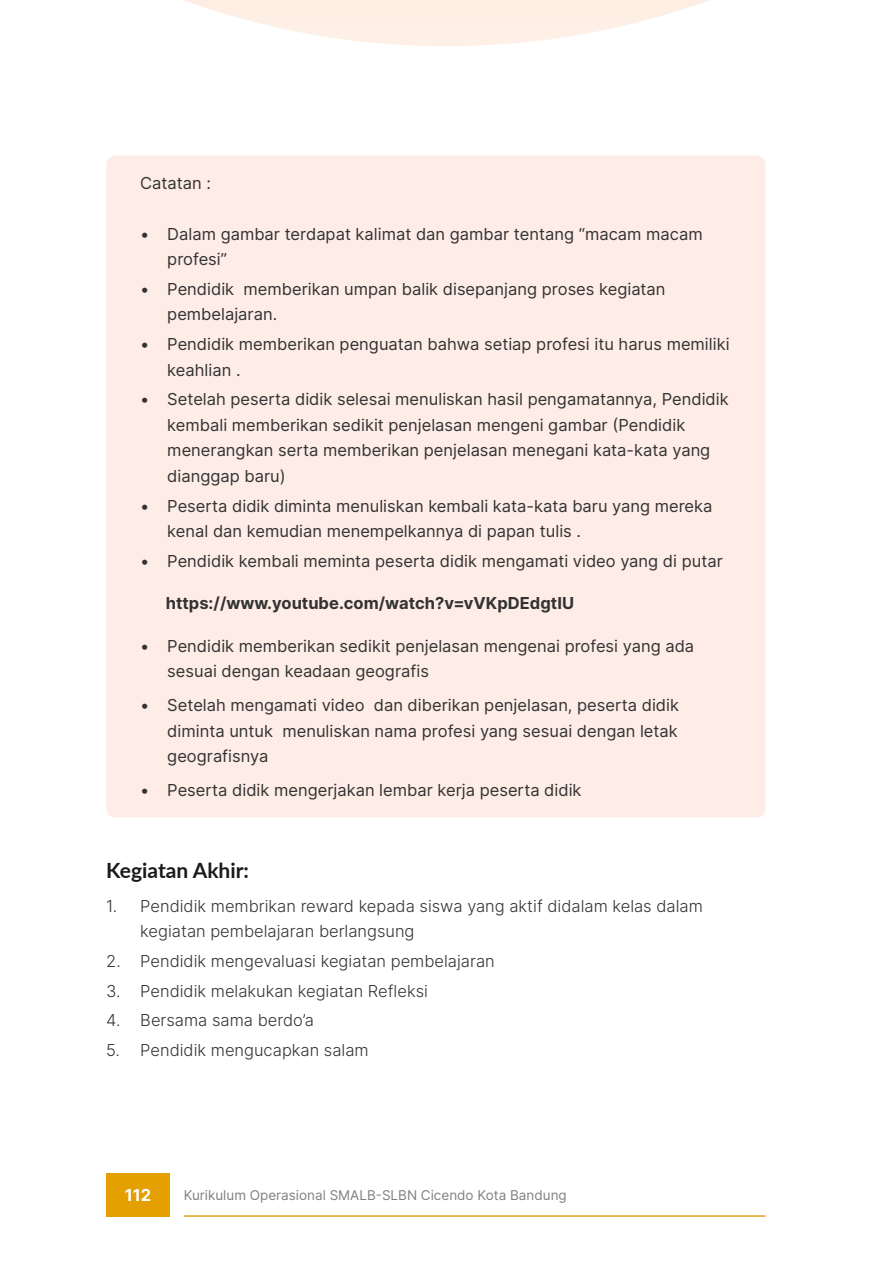
<style>
.page{position:relative;width:893px;height:1263px;background:#fff}
.page>*{position:absolute;margin:0;border:0;box-sizing:border-box;transform-origin:0 0}
.t1{font:700 21px "Lato";color:#1a1a1a}
.shading_number{font:16.5px/25.5px "Inter";color:#333}
.t2{font:300 16.5px/25.5px "Inter";color:#333}
.shading_number-2{font:700 16.5px "Inter";color:#333}
.t3{font:700 16.5px "Inter";color:#fff}
.t4{font:13.5px "Inter";color:#808080}
</style>
<div class="page">
<div style="left:106px;top:1173px;width:64px;height:44px;background:#e49f00"></div>
<hr style="left:184px;top:1215px;width:581px;height:2px;background:#e29e23">
<svg style="left:184px;top:0;width:525px;height:46px"></svg>
<div style="left:106px;top:156px;width:659px;height:661px;background:#feede6;border-radius:9px"></div>
<p class="shading_number" style="left:140px;top:169px;width:72px">Catatan :</p>
<p class="shading_number" style="left:167px;top:220px;width:537px;text-indent:-27px">• Dalam gambar terdapat kalimat dan gambar tentang “macam macam profesi”</p>
<p class="shading_number" style="left:167px;top:276px;width:500px;text-indent:-27px">• Pendidik memberikan umpan balik disepanjang proses kegiatan pembelajaran.</p>
<p class="shading_number" style="left:167px;top:331px;width:564px;text-indent:-27px">• Pendidik memberikan penguatan bahwa setiap profesi itu harus memiliki keahlian .</p>
<p class="shading_number" style="left:167px;top:386px;width:563px;text-indent:-27px">• Setelah peserta didik selesai menuliskan hasil pengamatannya, Pendidik kembali memberikan sedikit penjelasan mengeni gambar (Pendidik menerangkan serta memberikan penjelasan menegani kata-kata yang dianggap baru)</p>
<p class="shading_number" style="left:167px;top:492px;width:547px;text-indent:-27px">• Peserta didik diminta menuliskan kembali kata-kata baru yang mereka kenal dan kemudian menempelkannya di papan tulis .</p>
<p class="shading_number" style="left:140px;top:548px;width:584px">• Pendidik kembali meminta peserta didik mengamati video yang di putar</p>
<p class="shading_number-2" style="left:166px;top:591px;width:410px">https://www.youtube.com/watch?v=vVKpDEdgtIU</p>
<p class="shading_number" style="left:167px;top:633px;width:528px;text-indent:-27px">• Pendidik memberikan sedikit penjelasan mengenai profesi yang ada sesuai dengan keadaan geografis</p>
<p class="shading_number" style="left:167px;top:692px;width:513px;text-align:justify;text-indent:-27px">• Setelah mengamati video dan diberikan penjelasan, peserta didik diminta untuk menuliskan nama profesi yang sesuai dengan letak geografisnya</p>
<p class="shading_number" style="left:140px;top:777px;width:443px">• Peserta didik mengerjakan lembar kerja peserta didik</p>
<h3 class="t1" style="left:106px;top:855px;width:144px">Kegiatan Akhir:</h3>
<p class="t2" style="left:140px;top:893px;width:564px;text-indent:-34px">1. Pendidik membrikan reward kepada siswa yang aktif didalam kelas dalam kegiatan pembelajaran berlangsung</p>
<p class="t2" style="left:106px;top:948px;width:390px">2. Pendidik mengevaluasi kegiatan pembelajaran</p>
<p class="t2" style="left:106px;top:978px;width:323px">3. Pendidik melakukan kegiatan Refleksi</p>
<p class="t2" style="left:106px;top:1007px;width:209px">4. Bersama sama berdo’a</p>
<p class="t2" style="left:106px;top:1037px;width:264px">5. Pendidik mengucapkan salam</p>
<p class="t3" style="left:125px;top:1183px;width:28px">112</p>
<p class="t4" style="left:184px;top:1186px;width:385px">Kurikulum Operasional SMALB-SLBN Cicendo Kota Bandung</p>
</div>
